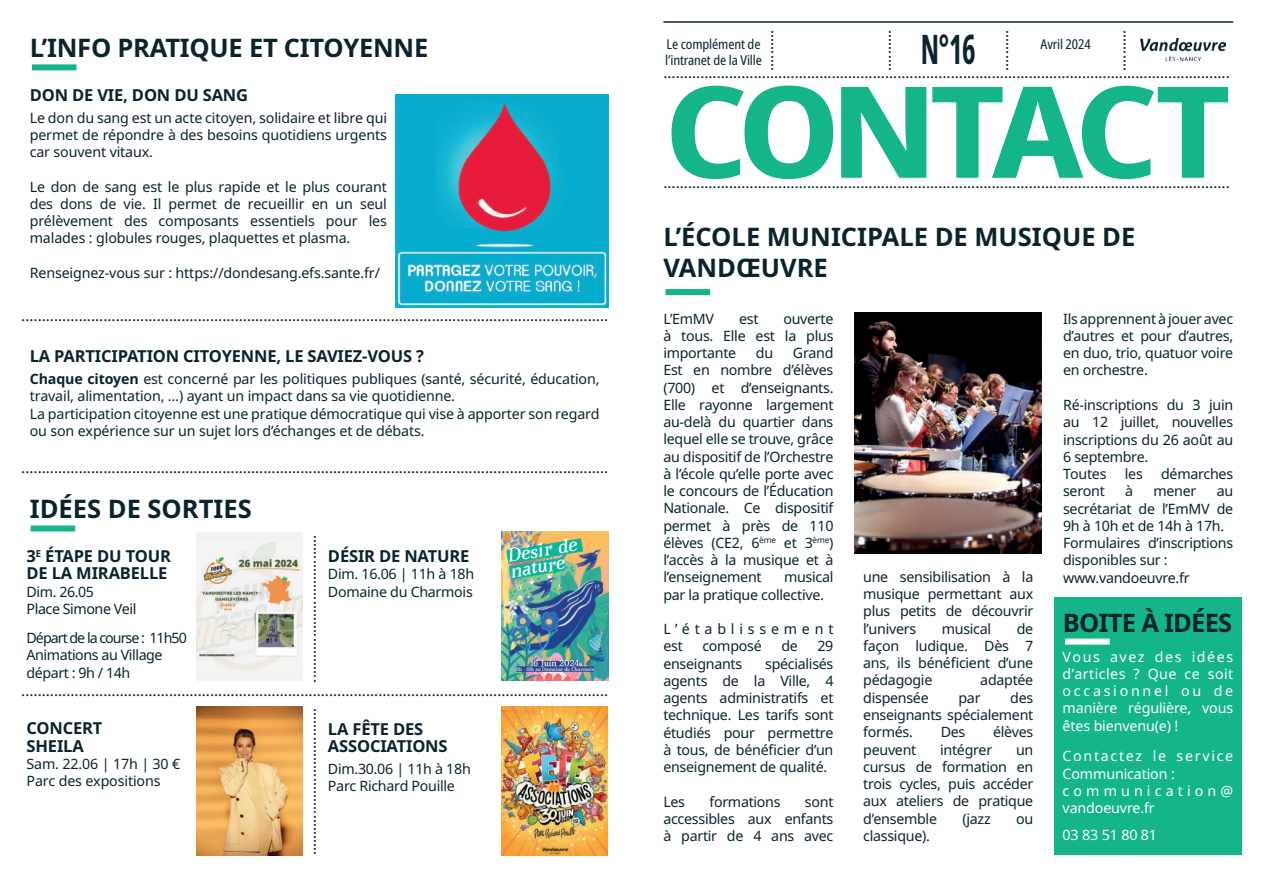
<style>
.page{position:relative;width:1263px;height:893px;background:#fff}
.page>*{position:absolute;margin:0;border:0;box-sizing:border-box;transform-origin:0 0}
.t1{font:700 condensed 127.2px "Noto Sans";letter-spacing:-.065em;color:#15b58a;scale:1.25 1}
.t2{font:700 condensed 40.5px "Noto Sans";color:#09242c;scale:.67 1}
.t3{font:700 25.5px/31.5px "Noto Sans";color:#09242c}
.t4{font:700 25.5px "Noto Sans";letter-spacing:-.03em;color:#09242c}
.t5{font:18px "Minion Pro";color:#09242c}
.t6{font:italic 700 16.8px/15.8px "Avara";color:#fff}
.t7{font:700 16.5px/17.2px "Noto Sans";letter-spacing:-.01em;color:#09242c}
.t8{font:14.25px/17.2px "Noto Sans";letter-spacing:-.02em;color:#09242c;text-align:justify}
.t9{font:14.25px/17.2px "Noto Sans";letter-spacing:-.01em;color:#fff;text-align:justify}
.t10{font:14.25px/17.2px "Noto Sans";letter-spacing:.115em;color:#fff}
.t11{font:14.25px/17.2px "Noto Sans";letter-spacing:.335em;color:#09242c}
.t12{font:condensed 13.5px/16.2px "Noto Sans";letter-spacing:-.01em;color:#09242c}
.t13{font:700 7.65px "Avara";color:#fff}
.t14{font:700 4.5px "Avara";color:#fff}
.s1{font-weight:700}
</style>
<div class="page">
<hr style="left:663px;top:21px;width:570px;height:2px;background:#09242c">
<img style="left:1140px;top:38px;width:86px;height:23px">
<div style="left:665px;top:289px;width:45px;height:6px;background:#15b58a"></div>
<div style="left:1054px;top:597px;width:188px;height:258px;background:#15b58a"></div>
<div style="left:1065px;top:639px;width:45px;height:6px;background:#fff"></div>
<div style="left:31px;top:525px;width:44px;height:6px;background:#15b58a"></div>
<img style="left:502px;top:532px;width:106px;height:148px">
<svg style="left:516px;top:609px;width:3px;height:4px"></svg>
<img style="left:502px;top:532px;width:95px;height:56px">
<div style="left:531px;top:661px;width:48px;height:5px;background:#24418a"></div>
<div style="left:516px;top:666px;width:78px;height:6px;background:#24418a"></div>
<div style="left:196px;top:532px;width:107px;height:148px;background:#f1f3f2"></div>
<img style="left:196px;top:542px;width:107px;height:128px">
<img style="left:196px;top:707px;width:107px;height:148px">
<img style="left:502px;top:707px;width:106px;height:148px">
<div style="left:32px;top:64px;width:45px;height:6px;background:#15b58a"></div>
<img style="left:855px;top:313px;width:187px;height:241px">
<img style="left:395px;top:95px;width:213px;height:213px">
<h3 class="t3" style="left:30px;top:32px;width:400px">L’INFO PRATIQUE ET CITOYENNE</h3>
<p class="t7" style="left:30px;top:86px;width:220px">DON DE VIE, DON DU SANG</p>
<p class="t8" style="left:30px;top:108px;width:359px">Le don du sang est un acte citoyen, solidaire et libre qui permet de répondre à des besoins quotidiens urgents car souvent vitaux.</p>
<p class="t8" style="left:30px;top:177px;width:359px">Le don de sang est le plus rapide et le plus courant des dons de vie. Il permet de recueillir en un seul prélèvement des composants essentiels pour les malades : globules rouges, plaquettes et plasma.</p>
<p class="t8" style="left:30px;top:264px;width:352px">Renseignez-vous sur : https://dondesang.efs.sante.fr/</p>
<p class="t5" style="left:21px;top:304px;width:588px">...............................................................................................................................................</p>
<p class="t7" style="left:30px;top:347px;width:396px">LA PARTICIPATION CITOYENNE, LE SAVIEZ-VOUS ?</p>
<p class="t8" style="left:30px;top:370px;width:571px;text-align:left"><span class="s1">Chaque citoyen</span> est concerné par les politiques publiques (santé, sécurité, éducation, travail, alimentation, …) ayant un impact dans sa vie quotidienne.<br>La participation citoyenne est une pratique démocratique qui vise à apporter son regard ou son expérience sur un sujet lors d’échanges et de débats.</p>
<p class="t5" style="left:21px;top:455px;width:588px">...............................................................................................................................................</p>
<h3 class="t3" style="left:30px;top:494px;width:224px">IDÉES DE SORTIES</h3>
<p class="t7" style="left:27px;top:548px;width:146px">3<sup>E</sup> ÉTAPE DU TOUR<br>DE LA MIRABELLE</p>
<p class="t8" style="left:27px;top:582px;width:111px">Dim. 26.05<br>Place Simone Veil</p>
<p class="t8" style="left:27px;top:629px;width:162px;text-align:left">Départ de la course : 11h50<br>Animations au Village départ : 9h / 14h</p>
<p class="t5" style="left:298px;top:682px;width:149px;rotate:-90deg">....................................</p>
<p class="t5" style="left:298px;top:855px;width:149px;rotate:-90deg">....................................</p>
<p class="t6" style="left:506px;top:548px;width:72px;rotate:-10deg">Désir de nature</p>
<p class="t7" style="left:328px;top:548px;width:143px">DÉSIR DE NATURE</p>
<p class="t8" style="left:328px;top:565px;width:148px">Dim. 16.06 | 11h à 18h<br>Domaine du Charmois</p>
<p class="t13" style="left:531px;top:657px;width:50px">16 Juin 2024</p>
<p class="t14" style="left:516px;top:666px;width:79px">11h - 18h au Domaine du Charmois</p>
<p class="t5" style="left:21px;top:678px;width:588px">...............................................................................................................................................</p>
<p class="t7" style="left:328px;top:721px;width:121px">LA FÊTE DES<br>ASSOCIATIONS</p>
<p class="t8" style="left:328px;top:760px;width:144px">Dim.30.06 | 11h à 18h<br>Parc Richard Pouille</p>
<p class="t7" style="left:27px;top:720px;width:77px">CONCERT<br>SHEILA</p>
<p class="t8" style="left:27px;top:755px;width:155px">Sam. 22.06 | 17h | 30 €<br>Parc des expositions</p>
<p class="t5" style="left:755px;top:71px;width:43px;rotate:-90deg">..........</p>
<p class="t5" style="left:873px;top:71px;width:43px;rotate:-90deg">..........</p>
<p class="t5" style="left:990px;top:71px;width:43px;rotate:-90deg">..........</p>
<p class="t5" style="left:1107px;top:71px;width:43px;rotate:-90deg">..........</p>
<p class="t12" style="left:665px;top:36px;width:98px">Le complément de l’intranet de la Ville</p>
<h2 class="t2" style="left:921px;top:20px;width:83px">N°16</h2>
<p class="t12" style="left:1041px;top:36px;width:52px">Avril 2024</p>
<p class="t5" style="left:663px;top:60px;width:568px">..........................................................................................................................................</p>
<h1 class="t1" style="left:664px;top:40px;width:455px">CONTACT</h1>
<p class="t5" style="left:663px;top:171px;width:568px">..........................................................................................................................................</p>
<h3 class="t3" style="left:663px;top:221px;width:474px">L’ÉCOLE MUNICIPALE DE MUSIQUE DE<br>VANDŒUVRE</h3>
<p class="t8" style="left:663px;top:309px;width:52px">L’EmMV</p>
<p class="t8" style="left:739px;top:309px;width:21px">est</p>
<p class="t8" style="left:663px;top:309px;width:172px;text-indent:120px">ouverte à tous. Elle est la plus importante</p>
<p class="t8" style="left:663px;top:344px;width:172px;text-indent:130px">Grand Est en nombre d’élèves (700) et d’enseignants.<br>Elle rayonne largement au-delà du quartier dans lequel elle se trouve, grâce au dispositif de l’Orchestre à l’école qu’elle porte avec le concours de l’Éducation Nationale. Ce dispositif permet à près de 110 élèves (CE2, 6<sup>ème</sup> et 3<sup>ème</sup>) l’accès à la musique et à l’enseignement</p>
<p class="t8" style="left:756px;top:344px;width:19px">du</p>
<p class="t8" style="left:663px;top:568px;width:172px;text-indent:121px">musical par la pratique collective.</p>
<p class="t11" style="left:663px;top:620px;width:172px">L’établissement est</p>
<p class="t8" style="left:702px;top:637px;width:61px">composé</p>
<p class="t8" style="left:781px;top:637px;width:18px">de</p>
<p class="t8" style="left:817px;top:637px;width:18px">29</p>
<p class="t8" style="left:663px;top:654px;width:80px">enseignants</p>
<p class="t8" style="left:663px;top:654px;width:172px;text-indent:102px">spécialisés agents de la Ville, 4 agents administratifs et technique. Les tarifs sont étudiés pour permettre à tous, de bénéficier d’un enseignement de qualité.</p>
<p class="t8" style="left:663px;top:792px;width:23px">Les</p>
<p class="t8" style="left:709px;top:792px;width:73px">formations</p>
<p class="t8" style="left:663px;top:792px;width:172px;text-indent:142px">sont accessibles aux enfants à partir de 4 ans avec</p>
<p class="t8" style="left:863px;top:568px;width:172px">une sensibilisation à la musique permettant aux plus petits de découvrir l’univers</p>
<p class="t8" style="left:863px;top:620px;width:172px;text-indent:154px">de façon ludique. Dès 7 ans, ils bénéficient d’une pédagogie</p>
<p class="t8" style="left:942px;top:620px;width:51px">musical</p>
<p class="t8" style="left:980px;top:671px;width:55px">adaptée</p>
<p class="t8" style="left:863px;top:689px;width:67px">dispensée</p>
<p class="t8" style="left:958px;top:689px;width:24px">par</p>
<p class="t8" style="left:863px;top:689px;width:172px;text-indent:147px">des enseignants spécialement formés.</p>
<p class="t8" style="left:941px;top:723px;width:26px">Des</p>
<p class="t8" style="left:993px;top:723px;width:42px">élèves</p>
<p class="t8" style="left:863px;top:740px;width:55px">peuvent</p>
<p class="t8" style="left:940px;top:740px;width:54px">intégrer</p>
<p class="t8" style="left:863px;top:740px;width:172px;text-indent:153px">un cursus de formation en trois cycles, puis accéder aux ateliers de pratique d’ensemble</p>
<p class="t8" style="left:962px;top:809px;width:30px">(jazz</p>
<p class="t8" style="left:1016px;top:809px;width:19px">ou</p>
<p class="t8" style="left:863px;top:827px;width:68px">classique).</p>
<p class="t8" style="left:1063px;top:310px;width:172px">Ils apprennent à jouer avec d’autres et pour d’autres, en duo, trio, quatuor voire en orchestre.</p>
<p class="t8" style="left:1063px;top:396px;width:172px;text-align:left">Ré-inscriptions du 3 juin au 12 juillet, nouvelles inscriptions du 26 août au<br>6 septembre.<br>Toutes</p>
<p class="t8" style="left:1125px;top:465px;width:19px">les</p>
<p class="t8" style="left:1161px;top:465px;width:74px">démarches</p>
<p class="t8" style="left:1063px;top:482px;width:43px">seront</p>
<p class="t8" style="left:1125px;top:482px;width:9px">à</p>
<p class="t8" style="left:1153px;top:482px;width:44px">mener</p>
<p class="t8" style="left:1063px;top:482px;width:172px;text-align:left;text-indent:154px">au secrétariat de l’EmMV de<br>9h à 10h et de 14h à 17h.<br>Formulaires d’inscriptions disponibles sur : www.vandoeuvre.fr</p>
<h3 class="t4" style="left:1063px;top:609px;width:171px">BOITE À IDÉES</h3>
<p class="t9" style="left:1063px;top:647px;width:172px">Vous avez des idées d’articles ? Que ce soit occasionnel ou de manière régulière, vous êtes bienvenu(e) !</p>
<p class="t10" style="left:1063px;top:747px;width:172px">Contactez le service<br>Communication : communication@ vandoeuvre.fr</p>
<p class="t9" style="left:1063px;top:826px;width:96px">03 83 51 80 81</p>
</div>
